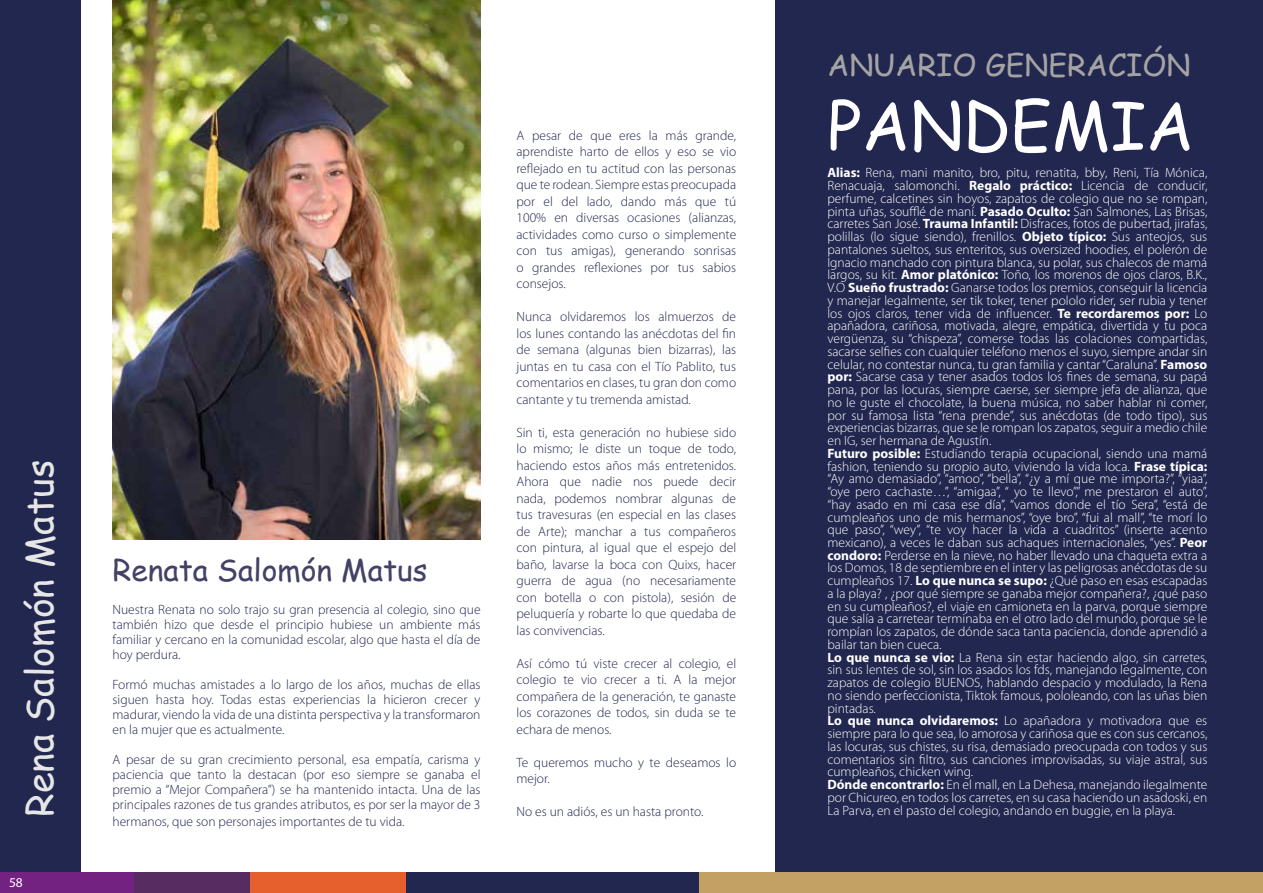
<style>
.page{position:relative;width:1263px;height:893px;background:#fff}
.page>*{position:absolute;margin:0;border:0;box-sizing:border-box;transform-origin:0 0}
.t1{font:66px "Comic Sans MS";color:#fff}
.t2{font:37.5px "Comic Sans MS";color:#e6e6e6}
.t3{font:30px "Comic Sans MS";color:#434165}
.t4{font:30px "Comic Sans MS";color:#a5a4a4}
.t5{font:300 13.5px/12.8px "Myriad Pro";color:#fff}
.t6{font:300 13.5px/16.5px "Myriad Pro";color:#22274f;text-align:justify}
.t7{font:13.5px "Myriad Pro";color:#fff}
.s1{font-weight:700}
</style>
<div class="page">
<div style="left:775px;top:0;width:488px;height:880px;background:#22274f"></div>
<div style="left:0;top:0;width:81px;height:893px;background:#22274f"></div>
<div style="left:0;top:872px;width:150px;height:21px;background:#742281"></div>
<div style="left:398px;top:872px;width:330px;height:21px;background:#22274f"></div>
<div style="left:699px;top:872px;width:564px;height:21px;background:#c3a165"></div>
<div style="left:134px;top:872px;width:148px;height:21px;background:#572c61"></div>
<div style="left:250px;top:872px;width:156px;height:21px;background:#e5602c"></div>
<img style="left:112px;top:0;width:368px;height:540px">
<h2 class="t2" style="left:12px;top:817px;width:358px;rotate:-90deg">Rena Salomón Matus</h2>
<p class="t7" style="left:9px;top:874px;width:15px">58</p>
<h3 class="t3" style="left:112px;top:548px;width:316px">Renata Salomón Matus</h3>
<p class="t6" style="left:112px;top:602px;width:370px;line-height:15px">Nuestra Renata no solo trajo su gran presencia al colegio, sino que también hizo que desde el principio hubiese un ambiente más familiar y cercano en la comunidad escolar, algo que hasta el día de hoy perdura.</p>
<p class="t6" style="left:112px;top:677px;width:370px;line-height:15px">Formó muchas amistades a lo largo de los años, muchas de ellas siguen hasta hoy. Todas estas experiencias la hicieron crecer y madurar, viendo la vida de una distinta perspectiva y la transformaron en la mujer que es actualmente.</p>
<p class="t6" style="left:112px;top:752px;width:370px;line-height:15px">A pesar de su gran crecimiento personal, esa empatía, carisma y paciencia que tanto la destacan (por eso siempre se ganaba el premio a “Mejor Compañera”) se ha mantenido intacta. Una de las principales razones de tus grandes atributos, es por ser la mayor de 3</p>
<p class="t6" style="left:112px;top:813px;width:293px">hermanos, que son personajes importantes de tu vida.</p>
<p class="t6" style="left:516px;top:127px;width:221px">A pesar de que eres la más grande, aprendiste harto de ellos y eso se vio reflejado en tu actitud con las personas que te rodean. Siempre estas preocupada por el del lado, dando más que tú 100% en diversas ocasiones (alianzas, actividades como curso o simplemente con tus amigas), generando sonrisas o grandes reflexiones por tus sabios consejos.</p>
<p class="t6" style="left:516px;top:308px;width:221px">Nunca olvidaremos los almuerzos de los lunes contando las anécdotas del fin de semana (algunas bien bizarras), las juntas en tu casa con el Tío Pablito, tus comentarios en clases, tu gran don como cantante y tu tremenda amistad.</p>
<p class="t6" style="left:516px;top:424px;width:221px">Sin ti, esta generación no hubiese sido lo mismo; le diste un toque de todo, haciendo estos años más entretenidos.<br>Ahora que nadie nos puede decir nada, podemos nombrar algunas de tus travesuras (en especial en las clases de Arte); manchar a tus compañeros con pintura, al igual que el espejo del baño, lavarse la boca con Quixs, hacer guerra de agua (no necesariamente con botella o con pistola), sesión de peluquería y robarte lo que quedaba de las convivencias.</p>
<p class="t6" style="left:516px;top:655px;width:221px">Así cómo tú viste crecer al colegio, el colegio te vio crecer a ti. A la mejor compañera de la generación, te ganaste los corazones de todos, sin duda se te echara de menos.</p>
<p class="t6" style="left:516px;top:754px;width:221px">Te queremos mucho y te deseamos lo mejor.</p>
<p class="t6" style="left:516px;top:803px;width:188px">No es un adiós, es un hasta pronto.</p>
<h3 class="t4" style="left:827px;top:43px;width:364px">ANUARIO GENERACIÓN</h3>
<h1 class="t1" style="left:827px;top:77px;width:368px">PANDEMIA</h1>
<p class="t5" style="left:827px;top:166px;width:381px"><span class="s1">Alias:</span> Rena, mani manito, bro, pitu, renatita, bby, Reni, Tía Mónica, Renacuaja, salomonchi. <span class="s1">Regalo práctico:</span> Licencia de conducir, perfume, calcetines sin hoyos, zapatos de colegio que no se rompan, pinta uñas, soufflé de maní. <span class="s1">Pasado Oculto:</span> San Salmones, Las Brisas, carretes San José. <span class="s1">Trauma Infantil:</span> Disfraces, fotos de pubertad, jirafas, polillas (lo sigue siendo), frenillos. <span class="s1">Objeto típico:</span> Sus anteojos, sus pantalones sueltos, sus enteritos, sus oversized hoodies, el polerón de Ignacio manchado con pintura blanca, su polar, sus chalecos de mamá largos, su kit. <span class="s1">Amor platónico:</span> Toño, los morenos de ojos claros, B.K., V.O <span class="s1">Sueño frustrado:</span> Ganarse todos los premios, conseguir la licencia y manejar legalmente, ser tik toker, tener pololo rider, ser rubia y tener los ojos claros, tener vida de influencer. <span class="s1">Te recordaremos por:</span> Lo apañadora, cariñosa, motivada, alegre, empática, divertida y tu poca vergüenza, su “chispeza”, comerse todas las colaciones compartidas, sacarse selfies con cualquier teléfono menos el suyo, siempre andar sin celular, no contestar nunca, tu gran familia y cantar “Caraluna”. <span class="s1">Famoso por:</span> Sacarse casa y tener asados todos los fines de semana, su papá pana, por las locuras, siempre caerse, ser siempre jefa de alianza, que no le guste el chocolate, la buena música, no saber hablar ni comer, por su famosa lista “rena prende”, sus anécdotas (de todo tipo), sus experiencias bizarras, que se le rompan los zapatos, seguir a medio chile en IG, ser hermana de Agustín.<br><span class="s1">Futuro posible:</span> Estudiando terapia ocupacional, siendo una mamá fashion, teniendo su propio auto, viviendo la vida loca. <span class="s1">Frase típica: </span>“Ay amo demasiado”, “amoo”, “bella”, “¿y a mí que me importa?”, “yiaa”, “oye pero cachaste…”, “amigaa”, “ yo te llevo”,” me prestaron el auto”, “hay asado en mi casa ese día”, “vamos donde el tío Sera”, “está de cumpleaños uno de mis hermanos”, “oye bro”, “fui al mall”, “te morí lo que paso”, “wey”, “te voy hacer la vida a cuadritos” (inserte acento mexicano), a veces le daban sus achaques internacionales, “yes”. <span class="s1">Peor condoro:</span> Perderse en la nieve, no haber llevado una chaqueta extra a los Domos, 18 de septiembre en el inter y las peligrosas anécdotas de su cumpleaños 17. <span class="s1">Lo que nunca se supo:</span> ¿Qué paso en esas escapadas a la playa? , ¿por qué siempre se ganaba mejor compañera?, ¿qué paso en su cumpleaños?, el viaje en camioneta en la parva, porque siempre que salía a carretear terminaba en el otro lado del mundo, porque se le rompían los zapatos, de dónde saca tanta paciencia, donde aprendió a bailar tan bien cueca.<br><span class="s1">Lo que nunca se vio:</span> La Rena sin estar haciendo algo, sin carretes, sin sus lentes de sol, sin los asados los fds, manejando legalmente, con zapatos de colegio BUENOS, hablando despacio y modulado, la Rena no siendo perfeccionista, Tiktok famous, pololeando, con las uñas bien pintadas.<br><span class="s1">Lo que nunca olvidaremos:</span> Lo apañadora y motivadora que es siempre para lo que sea, lo amorosa y cariñosa que es con sus cercanos, las locuras, sus chistes, su risa, demasiado preocupada con todos y sus comentarios sin filtro, sus canciones improvisadas, su viaje astral, sus cumpleaños, chicken wing.<br><span class="s1">Dónde encontrarlo:</span> En el mall, en La Dehesa, manejando ilegalmente por Chicureo, en todos los carretes, en su casa haciendo un asadoski, en La Parva, en el pasto del colegio, andando en buggie, en la playa.</p>
</div>
